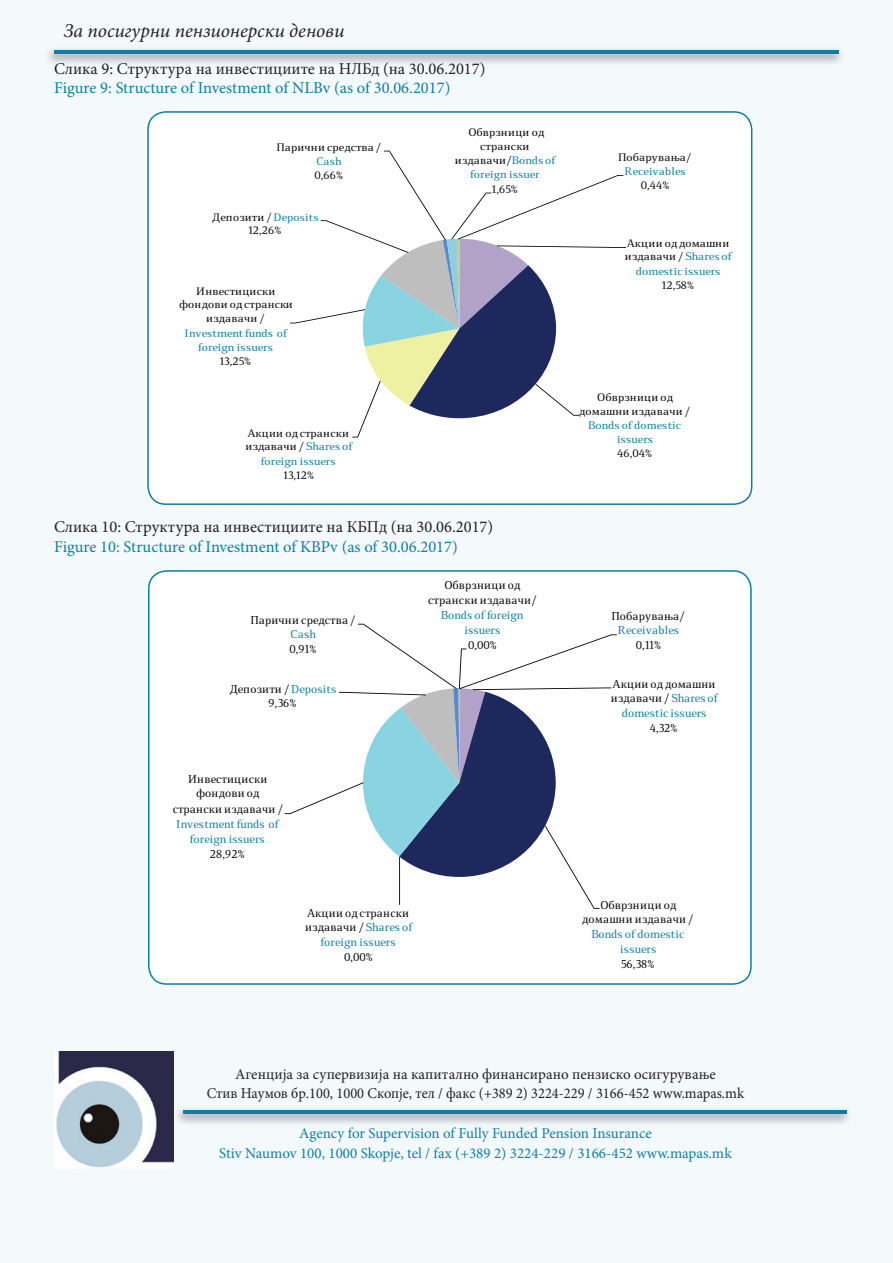
<style>
.page{position:relative;width:893px;height:1263px;background:#f4fafc}
.page>*{position:absolute;margin:0;border:0;box-sizing:border-box;transform-origin:0 0}
.t1{font:italic 19.5px "Minion Pro";color:#231f20}
.t2{font:16.5px "Minion Pro";color:#0d7ea1}
.t3{font:16.5px "Minion Pro";color:#231f20}
.t4{font:15px "Minion Pro";color:#0d7ea1}
.t5{font:15px "Minion Pro";color:#231f20;scale:.96 1}
.t6{font:15px "Minion Pro";color:#231f20}
.t7{font:10.65px/14.5px "Stobi Serif";letter-spacing:.01em;color:#040503;text-align:center}
.t8{font:10.65px/15px "Stobi Serif";color:#0d7ea0;text-align:center}
.t9{font:10.05px/13.8px "Stobi Serif";letter-spacing:.01em;color:#040503;text-align:center;scale:1.08 1}
.t10{font:10.05px/14.2px "Stobi Serif";letter-spacing:.005em;color:#0d7ea0;text-align:center;scale:1.08 1}
.s1{color:#0d7ea0}
</style>
<div class="page">
<hr style="left:54px;top:50px;width:785px;height:4px;background:#0d7ea1">
<img style="left:173px;top:1106px;width:675px;height:20px">
<hr style="left:183px;top:1110px;width:663px;height:4px;background:#0d7ea1">
<img style="left:54px;top:1052px;width:119px;height:117px">
<svg style="left:148px;top:570px;width:604px;height:415px;fill:#fff"></svg>
<svg style="left:147px;top:111px;width:605px;height:394px;fill:#fff"></svg>
<h1 class="t1" style="left:64px;top:17px;width:282px">За посигурни пензионерски денови</h1>
<h2 class="t3" style="left:54px;top:57px;width:433px">Слика 9: Структура на инвестициите на НЛБд (на 30.06.2017)</h2>
<h2 class="t2" style="left:54px;top:77px;width:398px">Figure 9: Structure of Investment of NLBv (as of 30.06.2017)</h2>
<p class="t9" style="left:277px;top:140px;width:98px">Парични средства /</p>
<p class="t10" style="left:316px;top:154px;width:25px">Cash</p>
<p class="t9" style="left:315px;top:168px;width:28px">0,66%</p>
<p class="t9" style="left:212px;top:210px;width:100px;line-height:13.4px">Депозити / <span class="s1">Deposits<br></span>12,26%</p>
<p class="t9" style="left:179px;top:284px;width:107px">Инвестициски фондови од странски издавачи /</p>
<p class="t10" style="left:185px;top:325px;width:96px">Investment funds of foreign issuers</p>
<p class="t9" style="left:220px;top:354px;width:30px">13,25%</p>
<p class="t9" style="left:246px;top:426px;width:101px">Акции од странски издавачи / <span class="s1">Shares of foreign issuers</span></p>
<p class="t9" style="left:284px;top:468px;width:30px">13,12%</p>
<p class="t9" style="left:455px;top:126px;width:95px">Обврзници од странски издавачи/<span class="s1">Bonds of foreign issuer</span></p>
<p class="t9" style="left:492px;top:182px;width:25px">1,65%</p>
<h2 class="t3" style="left:54px;top:516px;width:441px">Слика 10: Структура на инвестициите на КБПд (на 30.06.2017)</h2>
<h2 class="t2" style="left:54px;top:536px;width:405px">Figure 10: Structure of Investment of KBPv (as of 30.06.2017)</h2>
<p class="t7" style="left:251px;top:612px;width:106px">Парични средства /</p>
<p class="t8" style="left:290px;top:626px;width:27px">Cash</p>
<p class="t7" style="left:289px;top:642px;width:28px">0,91%</p>
<p class="t7" style="left:230px;top:681px;width:108px;line-height:14.1px">Депозити / <span class="s1">Deposits<br></span>9,36%</p>
<p class="t7" style="left:428px;top:578px;width:110px;line-height:14.1px">Обврзници од странски издавачи/</p>
<p class="t8" style="left:441px;top:607px;width:84px">Bonds of foreign issuers</p>
<p class="t7" style="left:468px;top:637px;width:30px">0,00%</p>
<p class="t7" style="left:173px;top:772px;width:112px">Инвестициски фондови од странски издавачи /</p>
<p class="t8" style="left:176px;top:816px;width:104px">Investment funds of foreign issuers</p>
<p class="t7" style="left:210px;top:846px;width:36px">28,92%</p>
<p class="t7" style="left:305px;top:905px;width:109px">Акции од странски издавачи / <span class="s1">Shares of foreign issuers</span></p>
<p class="t7" style="left:344px;top:949px;width:30px">0,00%</p>
<p class="t9" style="left:618px;top:151px;width:69px">Побарувања/</p>
<p class="t10" style="left:625px;top:164px;width:58px">Receivables</p>
<p class="t9" style="left:641px;top:178px;width:28px">0,44%</p>
<p class="t9" style="left:625px;top:236px;width:101px">Акции од домашни издавачи / <span class="s1">Shares of domestic issuers</span></p>
<p class="t9" style="left:662px;top:278px;width:31px">12,58%</p>
<p class="t9" style="left:579px;top:390px;width:104px;line-height:13.4px">Обврзници од домашни издавачи /</p>
<p class="t10" style="left:588px;top:418px;width:88px">Bonds of domestic issuers</p>
<p class="t9" style="left:617px;top:446px;width:34px">46,04%</p>
<p class="t7" style="left:611px;top:608px;width:75px">Побарувања/</p>
<p class="t8" style="left:618px;top:622px;width:63px">Receivables</p>
<p class="t7" style="left:636px;top:637px;width:27px">0,11%</p>
<p class="t7" style="left:611px;top:677px;width:109px">Акции од домашни издавачи / <span class="s1">Shares of domestic issuers</span></p>
<p class="t7" style="left:650px;top:721px;width:29px">4,32%</p>
<p class="t7" style="left:582px;top:897px;width:113px;line-height:14.1px">Обврзници од домашни издавачи /</p>
<p class="t8" style="left:591px;top:926px;width:95px">Bonds of domestic issuers</p>
<p class="t7" style="left:621px;top:956px;width:35px">56,38%</p>
<h3 class="t6" style="left:235px;top:1064px;width:482px">Агенција за супервизија на капитално финансирано пензиско осигурување</h3>
<h3 class="t5" style="left:207px;top:1083px;width:561px">Стив Наумов бр.100, 1000 Скопје, тел / факс (+389 2) 3224-229 / 3166-452 www.mapas.mk</h3>
<h3 class="t4" style="left:299px;top:1123px;width:354px">Agency for Supervision of Fully Funded Pension Insurance</h3>
<h3 class="t4" style="left:219px;top:1143px;width:514px">Stiv Naumov 100, 1000 Skopje, tel / fax (+389 2) 3224-229 / 3166-452 www.mapas.mk</h3>
</div>
